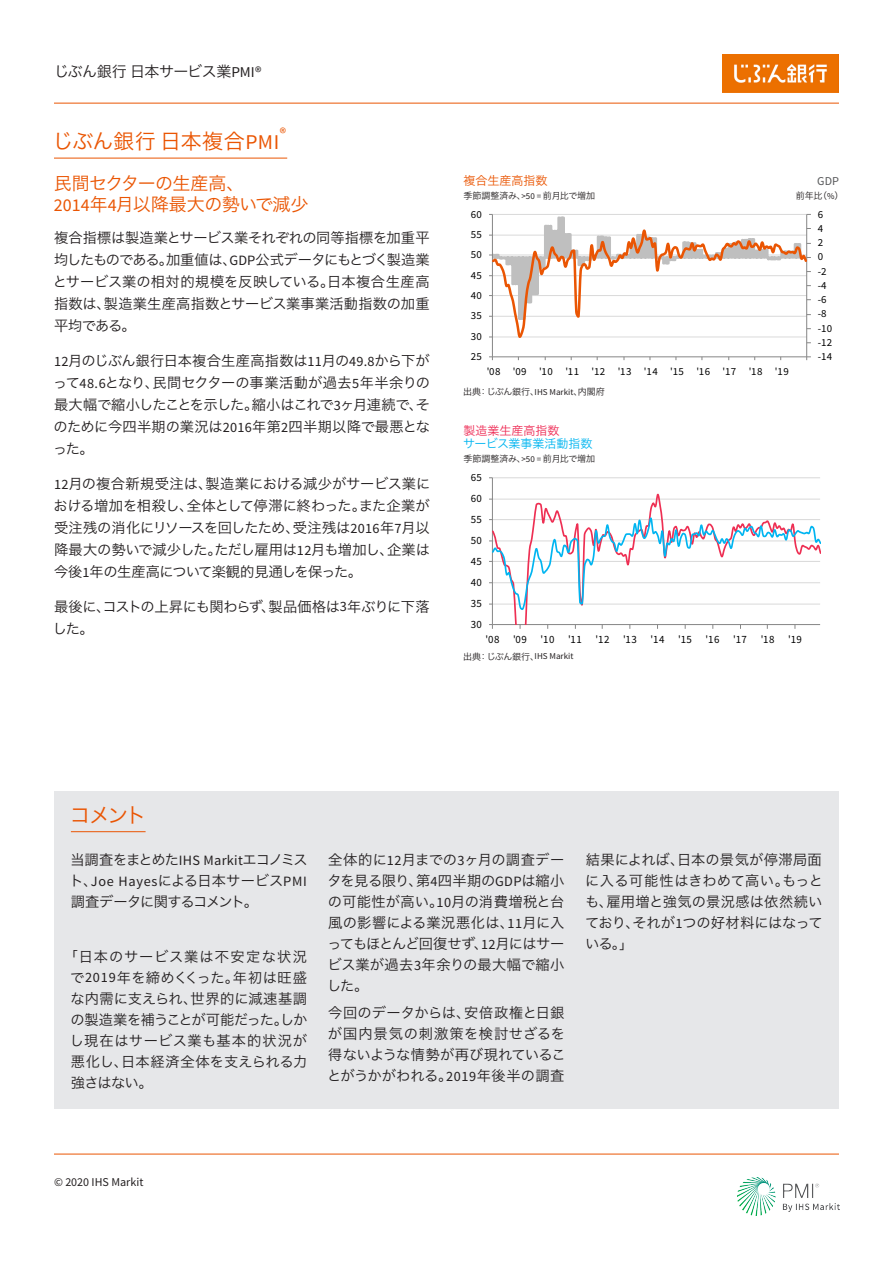
<style>
.page{position:relative;width:893px;height:1263px;background:#fff}
.page>*{position:absolute;margin:0;border:0;box-sizing:border-box;transform-origin:0 0}
.Section_header{font:21px "Hira Kaku Pro N W3";letter-spacing:.005em;color:#ea5503}
.Section_header-2{font:21px "Hira Kaku Pro N W3";letter-spacing:-.02em;color:#ea5503}
.Body_subheader{font:18px/21.6px "Hira Kaku Pro N W3";letter-spacing:-.03em;color:#ea5503}
.t1{font:15px "Hira Kaku Pro N W3";letter-spacing:-.025em;color:#231f20}
.Section_header-3{font:14.7px "Source Sans Pro";color:#ea5503}
.Body_copy_2{font:14.25px/22px "Hira Kaku Pro N W3";letter-spacing:-.015em;color:#231f20;text-align:justify}
.Comment{font:14.25px/21px "Hira Kaku Pro N W3";color:#231f20;text-align:justify}
.t2{font:12px "Source Sans Pro";color:#231f20}
.Chart_title{font:12px "Hira Kaku Pro N W3";color:#00b5f0}
.Chart_title-2{font:12px "Hira Kaku Pro N W3";color:#ee2953}
.Chart_title-3{font:12px "Hira Kaku Pro N W3";color:#ea5503}
.Chart_title-4{font:12px "Source Sans Pro";color:#57585a}
.t3{font:11.1px "Source Sans Pro";letter-spacing:.04em;color:#000}
.t4{font:10.8px "Source Sans Pro";letter-spacing:.04em;color:#000}
.Axis_title{font:9px "Hira Kaku Pro N W3";letter-spacing:-.025em;color:#231f20}
.s1{font-family:"Source Sans Pro"}
</style>
<div class="page">
<hr style="left:54px;top:103px;width:785px;height:1px;background:#ea5503">
<img style="left:738px;top:1177px;width:102px;height:38px">
<hr style="left:54px;top:1154px;width:785px;height:1px;background:#ea5503">
<img style="left:722px;top:54px;width:117px;height:39px">
<hr style="left:54px;top:158px;width:233px;height:1px;background:#ea5503">
<hr style="left:806px;top:214px;width:1px;height:143px;background:#868686">
<hr style="left:492px;top:214px;width:1px;height:143px;background:#868686">
<hr style="left:492px;top:356px;width:315px;height:1px;background:#868686">
<svg style="left:806px;top:356px;width:5px;height:4px"></svg>
<svg style="left:489px;top:214px;width:322px;height:129px"></svg>
<div style="left:54px;top:850px;width:785px;height:259px;background:#e6e7e9"></div>
<div style="left:54px;top:791px;width:785px;height:59px;background:#e6e7e9"></div>
<hr style="left:71px;top:831px;width:75px;height:1px;background:#ea5503">
<hr style="left:492px;top:477px;width:328px;height:1px;background:#d9d9d9">
<hr style="left:492px;top:478px;width:1px;height:146px;background:#868686">
<svg style="left:489px;top:493px;width:331px;height:136px"></svg>
<p class="t1" style="left:54px;top:58px;width:209px">じぶん銀行日本サービス業<span class="s1">PMI®</span></p>
<p class="Section_header-3" style="left:280px;top:124px;width:8px">®</p>
<p class="Section_header" style="left:52px;top:123px;width:228px">じぶん銀行日本複合<span class="s1">PMI</span></p>
<p class="Body_subheader" style="left:54px;top:171px;width:256px">民間セクターの生産高、<br><span class="s1">2014</span>年<span class="s1">4</span>月以降最大の勢いで減少</p>
<p class="Body_copy_2" style="left:53px;top:226px;width:378px">複合指標は製造業とサービス業それぞれの同等指標を加重平均したものである。加重値は、<span class="s1">GDP</span>公式データにもとづく製造業とサービス業の相対的規模を反映している。日本複合生産高指数は、製造業生産高指数とサービス業事業活動指数の加重平均である。</p>
<p class="Body_copy_2" style="left:53px;top:349px;width:379px"><span class="s1">12</span>月のじぶん銀行日本複合生産高指数は<span class="s1">11</span>月の<span class="s1">49.8</span>から下がって<span class="s1">48.6</span>となり、民間セクターの事業活動が過去<span class="s1">5</span>年半余りの最大幅で縮小したことを示した。縮小はこれで<span class="s1">3</span>ヶ月連続で、そのために今四半期の業況は<span class="s1">2016</span>年第<span class="s1">2</span>四半期以降で最悪となった。</p>
<p class="Body_copy_2" style="left:54px;top:471px;width:378px"><span class="s1">12</span>月の複合新規受注は、製造業における減少がサービス業における増加を相殺し、全体として停滞に終わった。また企業が受注残の消化にリソースを回したため、受注残は<span class="s1">2016</span>年<span class="s1">7</span>月以降最大の勢いで減少した。ただし雇用は<span class="s1">12</span>月も増加し、企業は今後<span class="s1">1</span>年の生産高について楽観的見通しを保った。</p>
<p class="Body_copy_2" style="left:53px;top:594px;width:378px">最後に、コストの上昇にも関わらず、製品価格は<span class="s1">3</span>年ぶりに下落した。</p>
<p class="Chart_title-3" style="left:463px;top:170px;width:85px">複合生産高指数</p>
<p class="Axis_title" style="left:463px;top:188px;width:133px">季節調整済み、<span class="s1">&gt;50 =</span> 前月比で増加</p>
<p class="t4" style="left:471px;top:207px;width:13px">60</p>
<p class="t4" style="left:471px;top:228px;width:13px">55</p>
<p class="t4" style="left:471px;top:248px;width:13px">50</p>
<p class="t4" style="left:471px;top:268px;width:13px">45</p>
<p class="t4" style="left:471px;top:289px;width:13px">40</p>
<p class="t4" style="left:471px;top:309px;width:13px">35</p>
<p class="t4" style="left:471px;top:329px;width:13px">30</p>
<p class="t4" style="left:471px;top:350px;width:13px">25</p>
<p class="t4" style="left:487px;top:365px;width:304px">'08 '09 '10 '11 '12 '13 '14 '15 '16 '17 '18 '19</p>
<p class="Axis_title" style="left:463px;top:384px;width:143px">出典：じぶん銀行、<span class="s1">IHS Markit</span>、内閣府</p>
<p class="Chart_title-4" style="left:817px;top:174px;width:23px">GDP</p>
<p class="Axis_title" style="left:796px;top:188px;width:49px">前年比（<span class="s1">%</span>）</p>
<p class="t4" style="left:818px;top:207px;width:7px">6</p>
<p class="t4" style="left:818px;top:222px;width:7px">4</p>
<p class="t4" style="left:818px;top:236px;width:7px">2</p>
<p class="t4" style="left:818px;top:250px;width:7px">0</p>
<p class="t4" style="left:818px;top:264px;width:10px">-2</p>
<p class="t4" style="left:818px;top:279px;width:10px">-4</p>
<p class="t4" style="left:818px;top:293px;width:10px">-6</p>
<p class="t4" style="left:818px;top:307px;width:10px">-8</p>
<p class="t4" style="left:818px;top:321px;width:16px">-10</p>
<p class="t4" style="left:818px;top:335px;width:16px">-12</p>
<p class="t4" style="left:818px;top:350px;width:16px">-14</p>
<p class="Chart_title-2" style="left:463px;top:419px;width:97px">製造業生産高指数</p>
<p class="Axis_title" style="left:463px;top:451px;width:133px">季節調整済み、<span class="s1">&gt;50 =</span> 前月比で増加</p>
<p class="Chart_title" style="left:463px;top:433px;width:131px">サービス業事業活動指数</p>
<p class="t3" style="left:471px;top:471px;width:13px">65</p>
<p class="t3" style="left:471px;top:492px;width:13px">60</p>
<p class="t3" style="left:471px;top:512px;width:13px">55</p>
<p class="t3" style="left:471px;top:533px;width:13px">50</p>
<p class="t3" style="left:471px;top:554px;width:13px">45</p>
<p class="t3" style="left:471px;top:575px;width:13px">40</p>
<p class="t3" style="left:471px;top:596px;width:13px">35</p>
<p class="t3" style="left:471px;top:617px;width:13px">30</p>
<p class="t3" style="left:486px;top:633px;width:318px">'08 '09 '10 '11 '12 '13 '14 '15 '16 '17 '18 '19</p>
<p class="Axis_title" style="left:463px;top:648px;width:112px">出典：じぶん銀行、<span class="s1">IHS Markit</span></p>
<p class="Section_header-2" style="left:70px;top:796px;width:79px">コメント</p>
<p class="Body_copy_2" style="left:69px;top:848px;width:240px;line-height:21px">当調査をまとめた<span class="s1">IHS Markit</span>エコノミスト、<span class="s1">Joe Hayes</span>による日本サービス<span class="s1">PMI</span>調査データに関するコメント。</p>
<p class="Body_copy_2" style="left:70px;top:945px;width:239px;line-height:21px;text-indent:-6px">「日本のサービス業は不安定な状況で<span class="s1">2019</span>年を締めくくった。年初は旺盛な内需に支えられ、世界的に減速基調の製造業を補うことが可能だった。しかし現在はサービス業も基本的状況が悪化し、日本経済全体を支えられる力強さはない。</p>
<p class="Comment" style="left:327px;top:848px;width:239px">全体的に<span class="s1">12</span>月までの<span class="s1">3</span>ヶ月の調査データを見る限り、第<span class="s1">4</span>四半期の<span class="s1">GDP</span>は縮小の可能性が高い。<span class="s1">10</span>月の消費増税と台風の影響による業況悪化は、<span class="s1">11</span>月に入ってもほとんど回復せず、<span class="s1">12</span>月にはサービス業が過去<span class="s1">3</span>年余りの最大幅で縮小した。</p>
<p class="Comment" style="left:327px;top:1001px;width:240px">今回のデータからは、安倍政権と日銀が国内景気の刺激策を検討せざるを得ないような情勢が再び現れていることがうかがわれる。<span class="s1">2019</span>年後半の調査</p>
<p class="Comment" style="left:585px;top:848px;width:239px">結果によれば、日本の景気が停滞局面に入る可能性はきわめて高い。もっとも、雇用増と強気の景況感は依然続いており、それが<span class="s1">1</span>つの好材料にはなっている。」</p>
<p class="t2" style="left:54px;top:1174px;width:91px">© 2020 IHS Markit</p>
</div>
